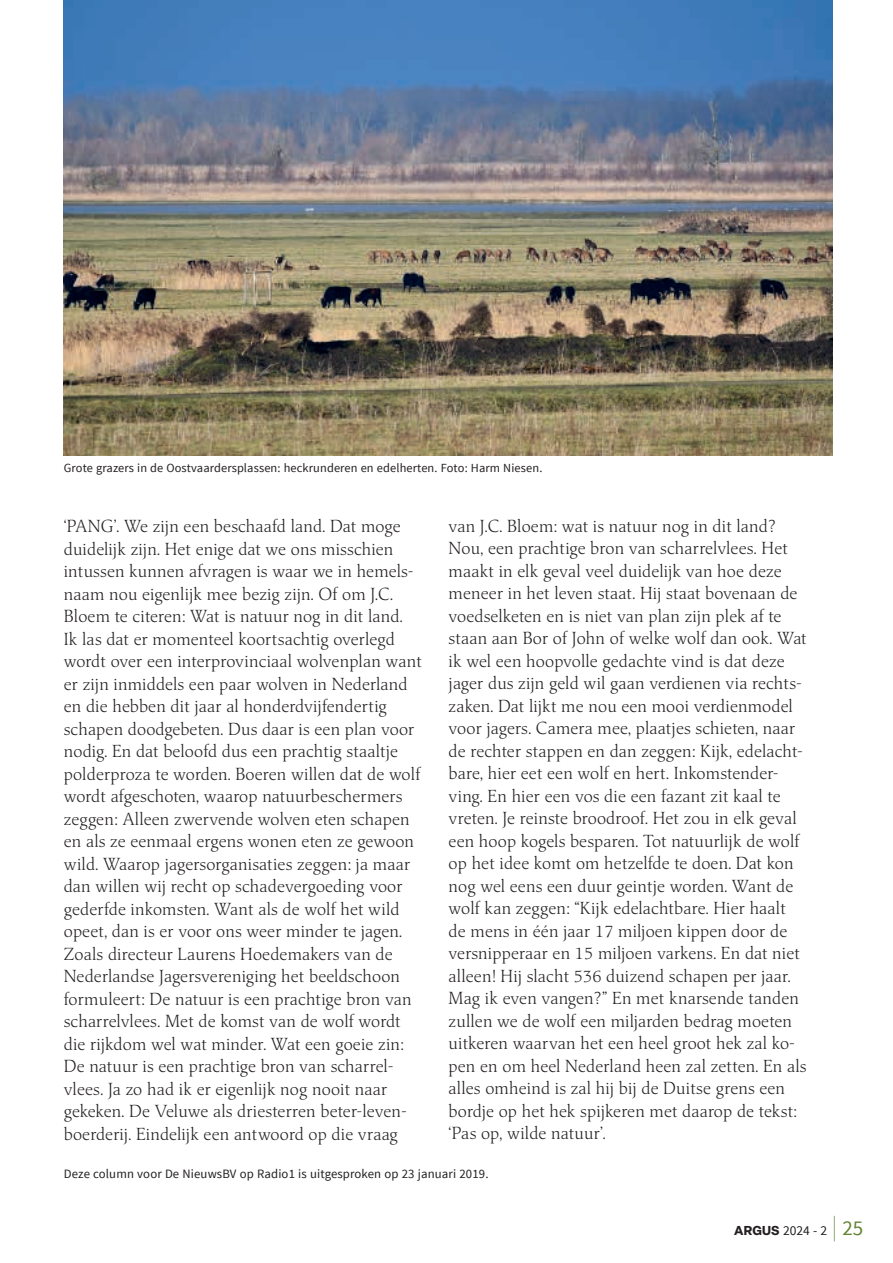
<style>
.page{position:relative;width:893px;height:1263px;background:#fff}
.page>*{position:absolute;margin:0;border:0;box-sizing:border-box;transform-origin:0 0}
.t1{font:300 17.25px/22.5px "Classica Pro";letter-spacing:.01em;color:#231f20}
.t2{font:13.5px "Source Sans Pro";color:#231f20}
.t3{font:12.75px "Source Sans Pro";letter-spacing:.01em;color:#231f20}
.t4{font:12.3px "Source Sans Pro";letter-spacing:.01em;color:#231f20}
.s1{font-family:"Elza";font-weight:700;font-size:12.75px}
.s2{font-weight:200;font-size:25.5px;color:#638334}
.s3{font-size:21px;color:#638334}
</style>
<div class="page">
<img style="left:64px;top:0;width:768px;height:455px">
<p class="t4" style="left:64px;top:460px;width:480px">Grote grazers in de Oostvaardersplassen: heckrunderen en edelherten. Foto: Harm Niesen.</p>
<p class="t1" style="left:64px;top:515px;width:360px">‘PANG’. We zijn een beschaafd land. Dat moge duidelijk zijn. Het enige dat we ons misschien intussen kunnen afvragen is waar we in hemels&shy;naam nou eigenlijk mee bezig zijn. Of om J.C.<br>Bloem te citeren: Wat is natuur nog in dit land.<br>Ik las dat er momenteel koortsachtig overlegd wordt over een interprovinciaal wolvenplan want er zijn inmiddels een paar wolven in Nederland en die hebben dit jaar al honderdvijfendertig schapen doodgebeten. Dus daar is een plan voor nodig. En dat beloofd dus een prachtig staaltje polderproza te worden. Boeren willen dat de wolf wordt afgeschoten, waarop natuurbeschermers zeggen: Alleen zwervende wolven eten schapen en als ze eenmaal ergens wonen eten ze gewoon wild. Waarop jagersorganisaties zeggen: ja maar dan willen wij recht op schadevergoeding voor gederfde inkomsten. Want als de wolf het wild opeet, dan is er voor ons weer minder te jagen.<br>Zoals directeur Laurens Hoedemakers van de Nederlandse Jagersvereniging het beeldschoon formuleert: De natuur is een prachtige bron van scharrelvlees. Met de komst van de wolf wordt die rijkdom wel wat minder. Wat een goeie zin:<br>De natuur is een prachtige bron van scharrel&shy;vlees. Ja zo had ik er eigenlijk nog nooit naar gekeken. De Veluwe als driesterren beter-leven&shy;boerderij. Eindelijk een antwoord op die vraag</p>
<p class="t1" style="left:449px;top:514px;width:360px">van J.C. Bloem: wat is natuur nog in dit land?<br>Nou, een prachtige bron van scharrelvlees. Het maakt in elk geval veel duidelijk van hoe deze meneer in het leven staat. Hij staat bovenaan de voedselketen en is niet van plan zijn plek af te staan aan Bor of John of welke wolf dan ook. Wat ik wel een hoopvolle gedachte vind is dat deze jager dus zijn geld wil gaan verdienen via rechts&shy;zaken. Dat lijkt me nou een mooi verdienmodel voor jagers. Camera mee, plaatjes schieten, naar de rechter stappen en dan zeggen: Kijk, edelacht&shy;bare, hier eet een wolf en hert. Inkomstender&shy;ving. En hier een vos die een fazant zit kaal te vreten. Je reinste broodroof. Het zou in elk geval een hoop kogels besparen. Tot natuurlijk de wolf op het idee komt om hetzelfde te doen. Dat kon nog wel eens een duur geintje worden. Want de wolf kan zeggen: “Kijk edelachtbare. Hier haalt de mens in één jaar 17 miljoen kippen door de versnipperaar en 15 miljoen varkens. En dat niet alleen! Hij slacht 536 duizend schapen per jaar.<br>Mag ik even vangen?” En met knarsende tanden zullen we de wolf een miljarden bedrag moeten uitkeren waarvan het een heel groot hek zal ko&shy;pen en om heel Nederland heen zal zetten. En als alles omheind is zal hij bij de Duitse grens een bordje op het hek spijkeren met daarop de tekst: ‘Pas op, wilde natuur’.</p>
<p class="t3" style="left:64px;top:1166px;width:426px">Deze column voor De NieuwsBV op Radio1 is uitgesproken op 23 januari 2019.</p>
<p class="t2" style="left:734px;top:1222px;width:130px"><span class="s1">ARGUS</span> 2024 - 2 <span class="s2">|</span> <span class="s3">25</span></p>
</div>
